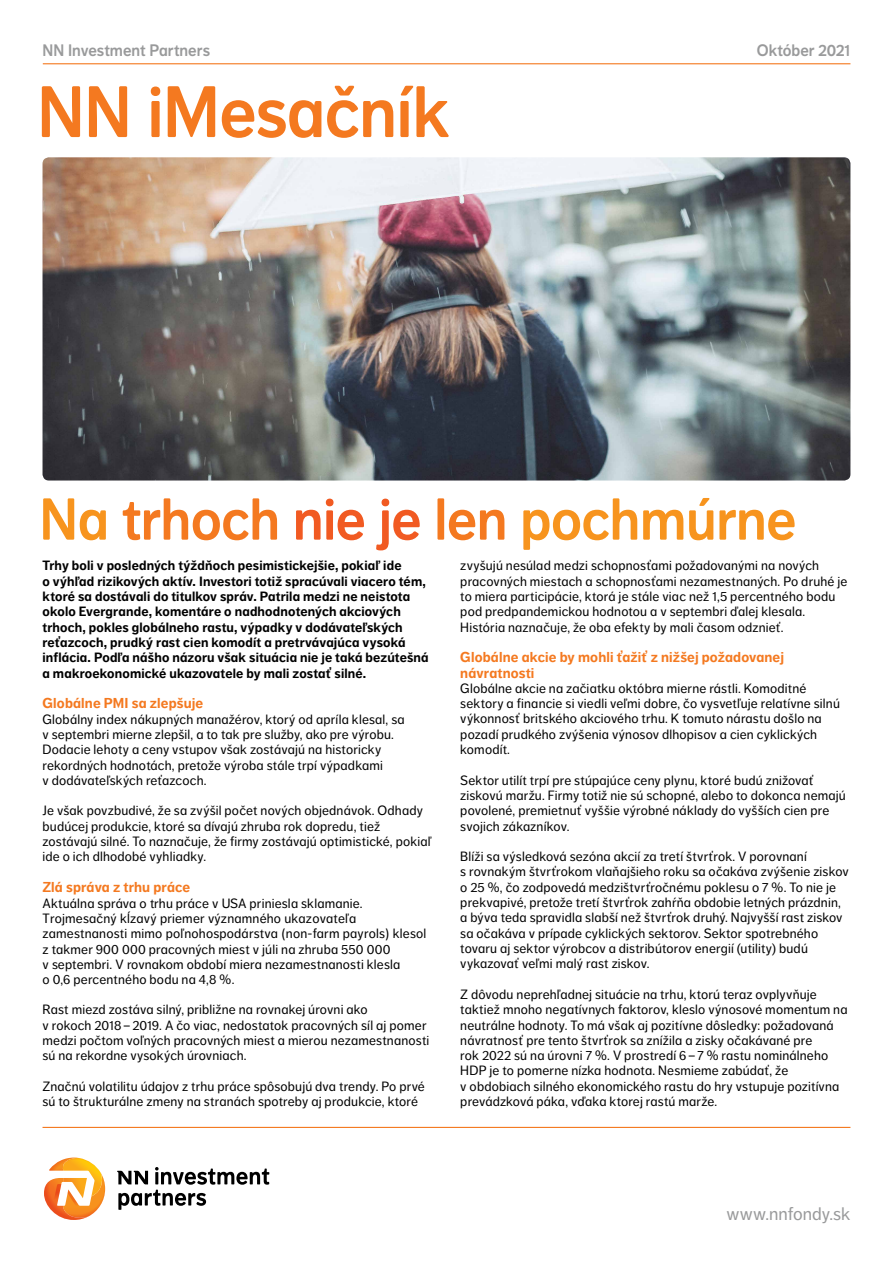
<style>
.page{position:relative;width:893px;height:1263px;background:#fff}
.page>*{position:absolute;margin:0;border:0;box-sizing:border-box;transform-origin:0 0}
.t1{font:72px "NN Dagny Display";letter-spacing:-.01em;color:#f47920}
.t2{font:58.5px "NN Dagny Display";letter-spacing:-.005em;color:#f7941e}
.t3{font:18px "NN Dagny Text";color:#999a9b}
.t4{font:16.5px "NN Dagny Display";color:#999a9b}
.t5{font:700 14.25px/15.3px "NN Dagny Text";letter-spacing:.01em;color:#f47920}
.t6{font:13.35px/15.3px "NN Dagny Text";letter-spacing:.015em;color:#000}
.t7{font:700 13.35px/15.3px "NN Dagny Text";letter-spacing:.01em;color:#000}
.s1{color:#f47920}
.s2{color:#f15a22}
.s3{font-family:"Calibri";font-size:13.95px}
</style>
<div class="page">
<hr style="left:43px;top:1127px;width:807px;height:1px;background:#f47920">
<hr style="left:43px;top:63px;width:807px;height:1px;background:#f47920">
<svg style="left:117px;top:1167px;width:152px;height:43px"></svg>
<svg style="left:44px;top:1157px;width:61px;height:63px"></svg>
<img style="left:43px;top:157px;width:807px;height:323px">
<p class="t4" style="left:43px;top:40px;width:169px">NN Investment Partners</p>
<p class="t4" style="left:757px;top:40px;width:95px">Október 2021</p>
<h1 class="t1" style="left:37px;top:70px;width:414px">NN iMesačník</h1>
<h2 class="t2" style="left:39px;top:485px;width:758px">Na <span class="s1">trhoch</span> <span class="s2">nie je</span> <span class="s1">len</span> pochmúrne</h2>
<p class="t6" style="left:460px;top:558px;width:389px">zvyšujú nesúlad medzi schopnosťami požadovanými na nových pracovných miestach a schopnosťami nezamestnaných. Po druhé je to miera participácie, ktorá je stále viac než 1,5 percentného bodu pod predpandemickou hodnotou a v septembri ďalej klesala.<br>História naznačuje, že oba efekty by mali časom odznieť.</p>
<p class="t5" style="left:460px;top:650px;width:325px">Globálne akcie by mohli ťažiť z nižšej požadovanej návratnosti</p>
<p class="t6" style="left:460px;top:681px;width:381px">Globálne akcie na začiatku októbra mierne rástli. Komoditné sektory a financie si viedli veľmi dobre, čo vysvetľuje relatívne silnú výkonnosť britského akciového trhu. K tomuto nárastu došlo na pozadí prudkého zvýšenia výnosov dlhopisov a cien cyklických komodít.</p>
<p class="t6" style="left:460px;top:772px;width:387px">Sektor utilít trpí pre stúpajúce ceny plynu, ktoré budú znižovať ziskovú maržu. Firmy totiž nie sú schopné, alebo to dokonca nemajú povolené, premietnuť vyššie výrobné náklady do vyšších cien pre svojich zákazníkov.</p>
<p class="t6" style="left:460px;top:849px;width:390px">Blíži sa výsledková sezóna akcií za tretí štvrťrok. V porovnaní<br>s rovnakým štvrťrokom vlaňajšieho roku sa očakáva zvýšenie ziskov o 25 %, čo zodpovedá medzištvrťročnému poklesu o 7 %. To nie je prekvapivé, pretože tretí štvrťrok zahŕňa obdobie letných prázdnin, a býva teda spravidla slabší než štvrťrok druhý. Najvyšší rast ziskov sa očakáva v prípade cyklických sektorov. Sektor spotrebného tovaru aj sektor výrobcov a distribútorov energií (utility) budú vykazovať veľmi malý rast ziskov.</p>
<p class="t6" style="left:460px;top:987px;width:389px">Z dôvodu neprehľadnej situácie na trhu, ktorú teraz ovplyvňuje taktiež mnoho negatívnych faktorov, kleslo výnosové momentum na neutrálne hodnoty. To má však aj pozitívne dôsledky: požadovaná návratnosť pre tento štvrťrok sa znížila a zisky očakávané pre<br>rok 2022 sú na úrovni 7 %. V prostredí 6–7 % rastu nominálneho HDP je to pomerne nízka hodnota. Nesmieme zabúdať, že<br>v obdobiach silného ekonomického rastu do hry vstupuje pozitívna prevádzková páka, vďaka ktorej rastú marže.</p>
<p class="t7" style="left:43px;top:558px;width:388px">Trhy boli v posledných týždňoch pesimistickejšie, pokiaľ ide<br>o výhľad rizikových aktív. Investori totiž spracúvali viacero tém, ktoré sa dostávali do titulkov správ. Patrila medzi ne neistota okolo Evergrande, komentáre o nadhodnotených akciových trhoch, pokles globálneho rastu, výpadky v dodávateľských reťazcoch, prudký rast cien komodít a pretrvávajúca vysoká inflácia. Podľa nášho názoru však situácia nie je taká bezútešná a makroekonomické ukazovatele by mali zostať silné.</p>
<p class="t5" style="left:43px;top:696px;width:162px">Globálne PMI sa zlepšuje</p>
<p class="t6" style="left:43px;top:712px;width:364px">Globálny index nákupných manažérov, ktorý od apríla klesal, sa v septembri mierne zlepšil, a to tak pre služby, ako pre výrobu.<br>Dodacie lehoty a ceny vstupov však zostávajú na historicky rekordných hodnotách, pretože výroba stále trpí výpadkami<br>v dodávateľských reťazcoch.</p>
<p class="t6" style="left:43px;top:803px;width:391px">Je však povzbudivé, že sa zvýšil počet nových objednávok. Odhady budúcej produkcie, ktoré sa dívajú zhruba rok dopredu, tiež zostávajú silné. To naznačuje, že firmy zostávajú optimistické, pokiaľ ide o ich dlhodobé vyhliadky.</p>
<p class="t5" style="left:43px;top:879px;width:149px">Zlá správa z trhu práce</p>
<p class="t6" style="left:43px;top:895px;width:385px">Aktuálna správa o trhu práce v USA priniesla sklamanie.<br>Trojmesačný kĺzavý priemer významného ukazovateľa zamestnanosti mimo poľnohospodárstva <span class="s3">(</span>non-farm payrols<span class="s3">)</span> klesol z takmer 900 000 pracovných miest v júli na zhruba 550 000<br>v septembri. V rovnakom období miera nezamestnanosti klesla<br>o 0,6 percentného bodu na 4,8 %.</p>
<p class="t6" style="left:43px;top:1002px;width:388px">Rast miezd zostáva silný, približne na rovnakej úrovni ako<br>v rokoch 2018–2019. A čo viac, nedostatok pracovných síl aj pomer medzi počtom voľných pracovných miest a mierou nezamestnanosti sú na rekordne vysokých úrovniach.</p>
<p class="t6" style="left:43px;top:1078px;width:384px">Značnú volatilitu údajov z trhu práce spôsobujú dva trendy. Po prvé sú to štrukturálne zmeny na stranách spotreby aj produkcie, ktoré</p>
<h3 class="t3" style="left:726px;top:1203px;width:126px">www.nnfondy.sk</h3>
</div>
